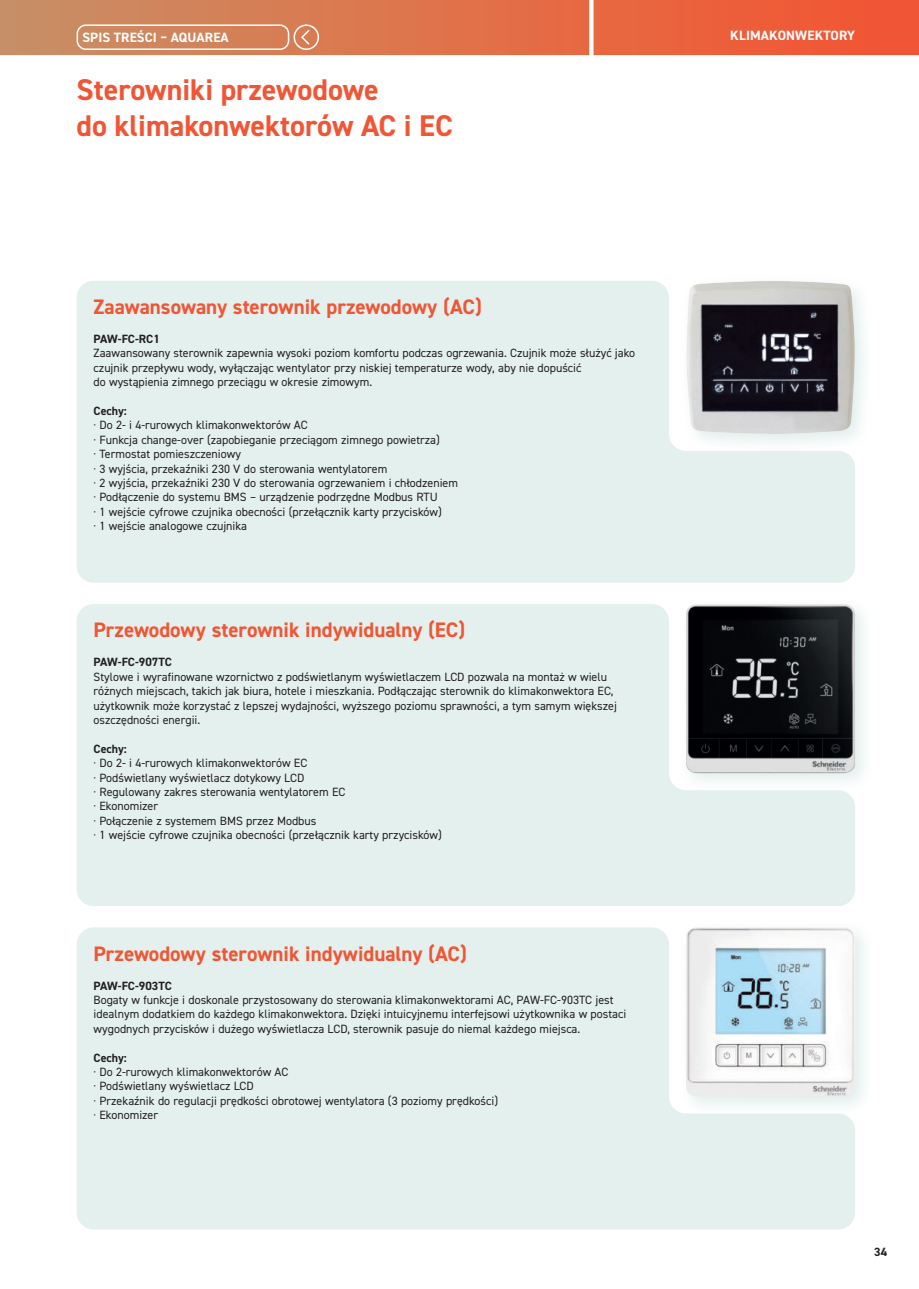
<style>
.page{position:relative;width:919px;height:1289px;background:#fff}
.page>*{position:absolute;margin:0;border:0;box-sizing:border-box;transform-origin:0 0}
.t1{font:700 30px/36px "DIN2014";color:#f05635}
.t2{font:700 21px "DIN2014";color:#f05635}
.t3{font:700 13.5px "DIN2014";letter-spacing:.01em;color:#fff}
.t4{font:12px/14.4px "DIN2014";color:#231f20}
.t5{font:700 12px "DIN2014";color:#231f20}
</style>
<div class="page">
<div style="left:77px;top:281px;width:778px;height:302px;background:#e4f0ed"></div>
<div style="left:77px;top:604px;width:778px;height:302px;background:#e4f0ed"></div>
<div style="left:77px;top:927px;width:778px;height:302px;background:#e4f0ed"></div>
<div style="left:678px;top:919px;width:197px;height:197px;background:#63ac9d;opacity:.2"></div>
<img style="left:686px;top:927px;width:169px;height:169px">
<div style="left:678px;top:273px;width:196px;height:181px;background:#63ac9d;opacity:.2"></div>
<img style="left:685px;top:281px;width:170px;height:153px">
<div style="left:678px;top:596px;width:197px;height:197px;background:#63ac9d;opacity:.2"></div>
<img style="left:686px;top:604px;width:169px;height:169px">
<svg style="left:0;top:0;width:918px;height:55px;background:#df714a"></svg>
<div style="left:77px;top:24px;width:212px;height:26px;border:2px solid #fff;border-radius:9px"></div>
<div style="left:293px;top:24px;width:26px;height:26px;border:2px solid #fff;border-radius:50%"></div>
<svg style="left:300px;top:28px;width:11px;height:18px"></svg>
<p class="t3" style="left:82px;top:31px;width:148px">SPIS TREŚCI – AQUAREA</p>
<p class="t3" style="left:730px;top:29px;width:126px">KLIMAKONWEKTORY</p>
<h1 class="t1" style="left:77px;top:72px;width:378px">Sterowniki przewodowe<br>do klimakonwektorów AC i EC</h1>
<h2 class="t2" style="left:94px;top:296px;width:389px">Zaawansowany sterownik przewodowy (AC)</h2>
<p class="t5" style="left:94px;top:332px;width:68px">PAW-FC-RC1</p>
<p class="t4" style="left:94px;top:346px;width:543px">Zaawansowany sterownik zapewnia wysoki poziom komfortu podczas ogrzewania. Czujnik może służyć jako czujnik przepływu wody, wyłączając wentylator przy niskiej temperaturze wody, aby nie dopuścić<br>do wystąpienia zimnego przeciągu w okresie zimowym.</p>
<p class="t5" style="left:94px;top:404px;width:35px">Cechy:</p>
<p class="t4" style="left:94px;top:418px;width:366px">· Do 2- i 4-rurowych klimakonwektorów AC<br>· Funkcja change-over (zapobieganie przeciągom zimnego powietrza)<br>· Termostat pomieszczeniowy<br>· 3 wyjścia, przekaźniki 230 V do sterowania wentylatorem<br>· 2 wyjścia, przekaźniki 230 V do sterowania ogrzewaniem i chłodzeniem · Podłączenie do systemu BMS – urządzenie podrzędne Modbus RTU<br>· 1 wejście cyfrowe czujnika obecności (przełącznik karty przycisków)<br>· 1 wejście analogowe czujnika</p>
<h2 class="t2" style="left:94px;top:619px;width:373px">Przewodowy sterownik indywidualny (EC)</h2>
<p class="t5" style="left:94px;top:655px;width:80px">PAW-FC-907TC</p>
<p class="t4" style="left:94px;top:669px;width:525px">Stylowe i wyrafinowane wzornictwo z podświetlanym wyświetlaczem LCD pozwala na montaż w wielu różnych miejscach, takich jak biura, hotele i mieszkania. Podłączając sterownik do klimakonwektora EC, użytkownik może korzystać z lepszej wydajności, wyższego poziomu sprawności, a tym samym większej oszczędności energii.</p>
<p class="t5" style="left:94px;top:742px;width:35px">Cechy:</p>
<p class="t4" style="left:94px;top:755px;width:350px">· Do 2- i 4-rurowych klimakonwektorów EC<br>· Podświetlany wyświetlacz dotykowy LCD<br>· Regulowany zakres sterowania wentylatorem EC<br>· Ekonomizer<br>· Połączenie z systemem BMS przez Modbus<br>· 1 wejście cyfrowe czujnika obecności (przełącznik karty przycisków)</p>
<h2 class="t2" style="left:94px;top:942px;width:374px">Przewodowy sterownik indywidualny (AC)</h2>
<p class="t5" style="left:94px;top:979px;width:80px">PAW-FC-903TC</p>
<p class="t4" style="left:94px;top:992px;width:534px">Bogaty w funkcje i doskonale przystosowany do sterowania klimakonwektorami AC, PAW-FC-903TC jest idealnym dodatkiem do każdego klimakonwektora. Dzięki intuicyjnemu interfejsowi użytkownika w postaci wygodnych przycisków i dużego wyświetlacza LCD, sterownik pasuje do niemal każdego miejsca.</p>
<p class="t5" style="left:94px;top:1051px;width:35px">Cechy:</p>
<p class="t4" style="left:94px;top:1064px;width:406px">· Do 2-rurowych klimakonwektorów AC<br>· Podświetlany wyświetlacz LCD<br>· Przekaźnik do regulacji prędkości obrotowej wentylatora (3 poziomy prędkości) · Ekonomizer</p>
<p class="t5" style="left:874px;top:1245px;width:14px">34</p>
</div>
